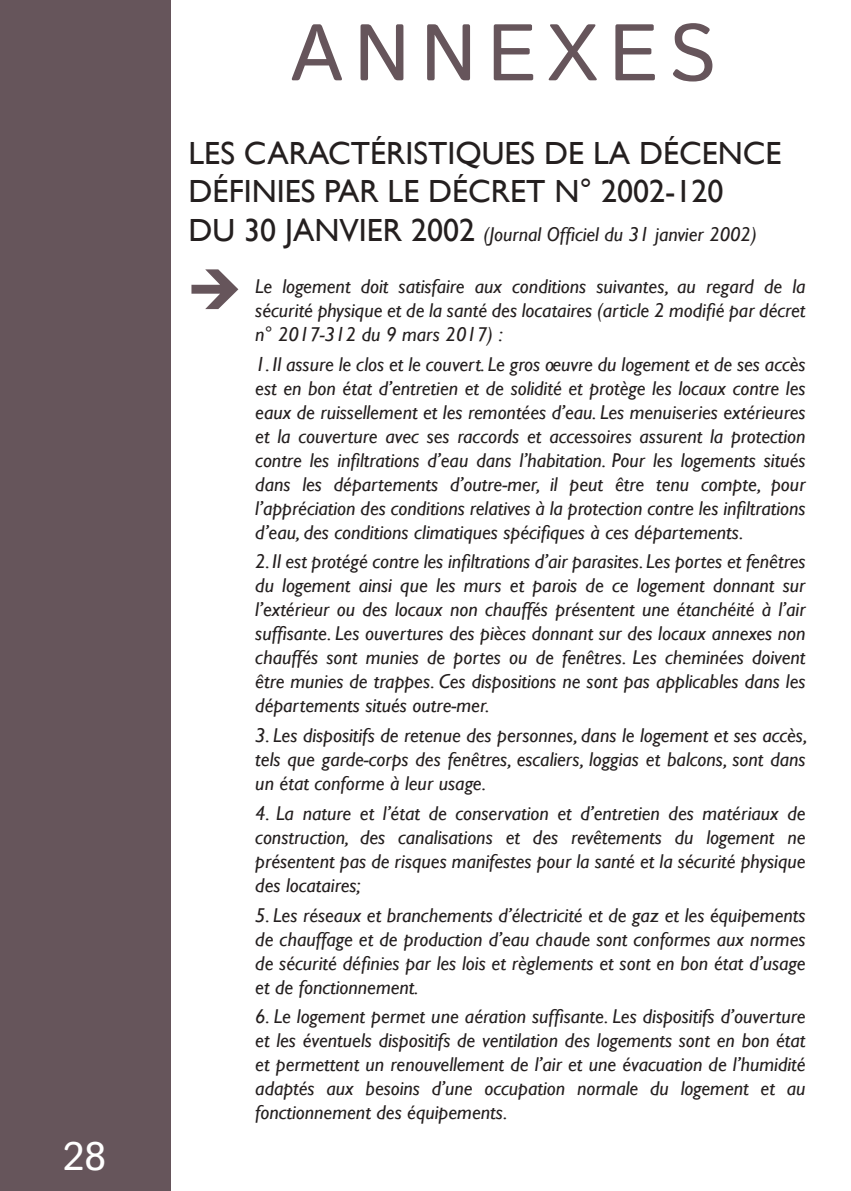
<style>
.page{position:relative;width:851px;height:1191px;background:#fff}
.page>*{position:absolute;margin:0;border:0;box-sizing:border-box;transform-origin:0 0}
.t1{font:80px "Istok";letter-spacing:.13em;color:#66555b}
.t2{font:40px "Istok";color:#fff}
.t3{font:32px/38.4px "Gill Sans";color:#241f1f}
.t4{font:italic 20px/24px "Gill Sans";color:#241f1f;text-align:justify}
.s1{font-style:normal;font-size:32px}
</style>
<div class="page">
<div style="left:0;top:0;width:170px;height:1191px;background:#66555b"></div>
<svg style="left:191px;top:269px;width:47px;height:40px"></svg>
<h2 class="t2" style="left:63px;top:1130px;width:45px">28</h2>
<h1 class="t1" style="left:290px;top:0;width:428px">ANNEXES</h1>
<h3 class="t3" style="left:189px;top:134px;width:594px">LES CARACTÉRISTIQUES DE LA DÉCENCE<br>DÉFINIES PAR LE DÉCRET N° 2002-120</h3>
<p class="t4" style="left:189px;top:222px;width:569px"><span class="s1">DU 30 JANVIER 2002</span> (Journal Officiel du 31 janvier 2002)</p>
<p class="t4" style="left:255px;top:274px;width:551px">Le logement doit satisfaire aux conditions suivantes, au regard de la sécurité physique et de la santé des locataires (article 2 modifié par décret n° 2017-312 du 9 mars 2017) :</p>
<p class="t4" style="left:255px;top:352px;width:551px">1. Il assure le clos et le couvert. Le gros oeuvre du logement et de ses accès est en bon état d’entretien et de solidité et protège les locaux contre les eaux de ruissellement et les remontées d’eau. Les menuiseries extérieures et la couverture avec ses raccords et accessoires assurent la protection contre les infiltrations d’eau dans l’habitation. Pour les logements situés dans les départements d’outre-mer, il peut être tenu compte, pour l’appréciation des conditions relatives à la protection contre les infiltrations d’eau, des conditions climatiques spécifiques à ces départements.</p>
<p class="t4" style="left:255px;top:550px;width:551px">2. Il est protégé contre les infiltrations d’air parasites. Les portes et fenêtres du logement ainsi que les murs et parois de ce logement donnant sur l’extérieur ou des locaux non chauffés présentent une étanchéité à l’air suffisante. Les ouvertures des pièces donnant sur des locaux annexes non chauffés sont munies de portes ou de fenêtres. Les cheminées doivent être munies de trappes. Ces dispositions ne sont pas applicables dans les départements situés outre-mer.</p>
<p class="t4" style="left:255px;top:723px;width:553px">3. Les dispositifs de retenue des personnes, dans le logement et ses accès, tels que garde-corps des fenêtres, escaliers, loggias et balcons, sont dans un état conforme à leur usage.</p>
<p class="t4" style="left:255px;top:801px;width:551px">4. La nature et l’état de conservation et d’entretien des matériaux de construction, des canalisations et des revêtements du logement ne présentent pas de risques manifestes pour la santé et la sécurité physique des locataires;</p>
<p class="t4" style="left:255px;top:903px;width:551px">5. Les réseaux et branchements d’électricité et de gaz et les équipements de chauffage et de production d’eau chaude sont conformes aux normes de sécurité définies par les lois et règlements et sont en bon état d’usage et de fonctionnement.</p>
<p class="t4" style="left:255px;top:1004px;width:551px">6. Le logement permet une aération suffisante. Les dispositifs d’ouverture et les éventuels dispositifs de ventilation des logements sont en bon état et permettent un renouvellement de l’air et une évacuation de l’humidité adaptés aux besoins d’une occupation normale du logement et au fonctionnement des équipements.</p>
</div>
